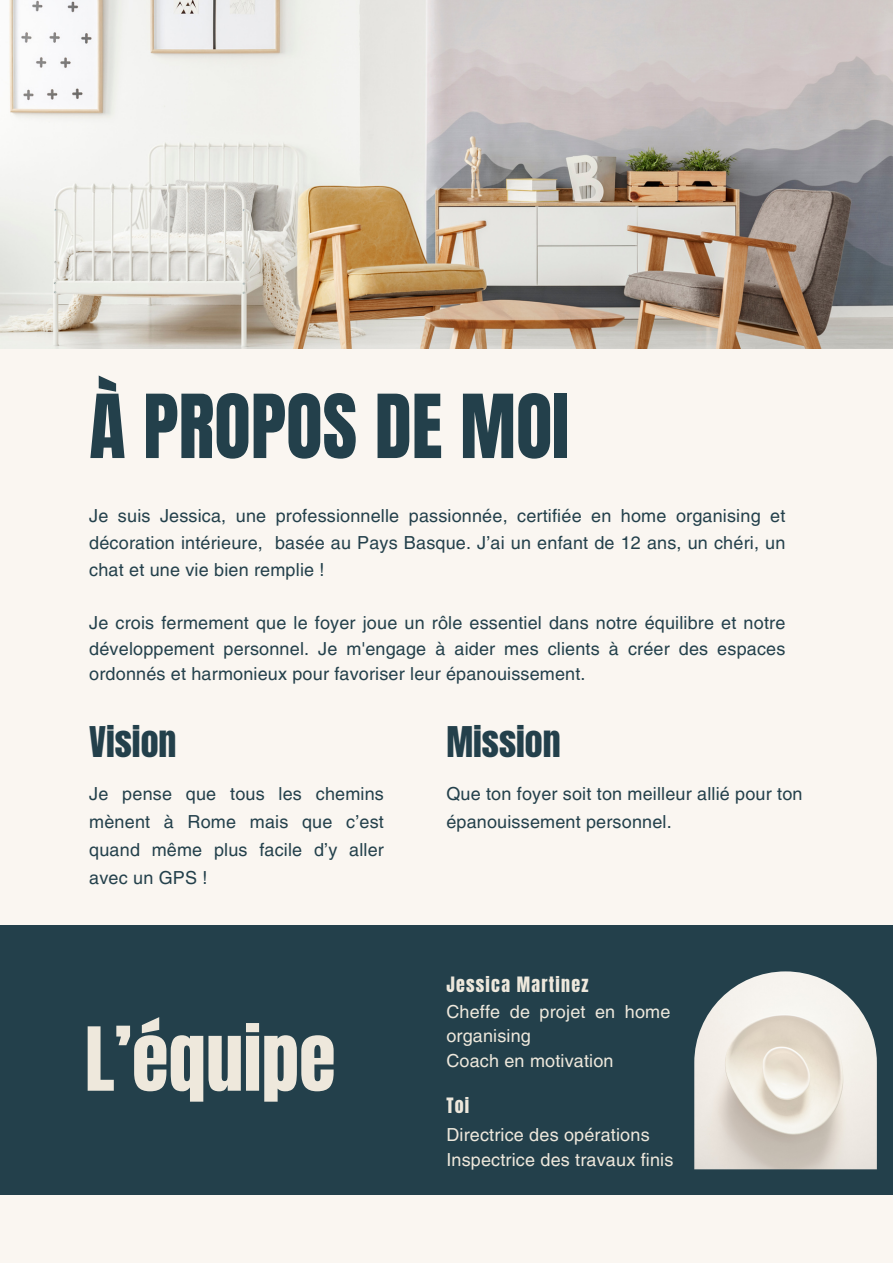
<style>
.page{position:relative;width:893px;height:1264px;background:#fff}
.page>*{position:absolute;margin:0;border:0;box-sizing:border-box;transform-origin:0 0}
.t1{font:75px "Anton";color:#23404b}
.t2{font:75px "Anton";color:#eee8dc}
.t3{font:36px "Anton";color:#23404b}
.t4{font:18px/28px "Helvetica LT Pro";letter-spacing:.01em;color:#23404b;text-align:justify}
.t5{font:18px/24.8px "Helvetica LT Pro";letter-spacing:.01em;color:#eee8dc}
.t6{font:18px "Anton";letter-spacing:.07em;color:#eee8dc}
</style>
<div class="page">
<div style="left:0;top:0;width:892px;height:1262px;background:#faf6f1"></div>
<div style="left:0;top:925px;width:892px;height:270px;background:#23404b"></div>
<img style="left:694px;top:971px;width:182px;height:198px">
<img style="left:0;top:0;width:892px;height:348px">
<p class="t1" style="left:89px;top:372px;width:481px">À PROPOS DE MOI</p>
<p class="t4" style="left:89px;top:503px;width:697px;line-height:27px">Je suis Jessica, une professionnelle passionnée, certifiée en home organising et décoration intérieure, basée au Pays Basque. J’ai un enfant de 12 ans, un chéri, un chat et une vie bien remplie !</p>
<p class="t4" style="left:89px;top:611px;width:697px;line-height:25.8px">Je crois fermement que le foyer joue un rôle essentiel dans notre équilibre et notre développement personnel. Je m'engage à aider mes clients à créer des espaces ordonnés et harmonieux pour favoriser leur épanouissement.</p>
<p class="t3" style="left:89px;top:715px;width:89px">Vision</p>
<p class="t3" style="left:446px;top:715px;width:116px">Mission</p>
<p class="t4" style="left:89px;top:781px;width:296px">Je pense que tous les chemins mènent à Rome mais que c’est quand même plus facile d’y aller avec un GPS !</p>
<p class="t4" style="left:446px;top:781px;width:357px">Que ton foyer soit ton meilleur allié pour ton épanouissement personnel.</p>
<p class="t2" style="left:85px;top:1005px;width:252px">L’équipe</p>
<p class="t6" style="left:446px;top:971px;width:144px">Jessica Martinez</p>
<p class="t5" style="left:446px;top:1000px;width:225px">Cheffe de projet en home organising</p>
<p class="t5" style="left:446px;top:1050px;width:169px">Coach en motivation</p>
<p class="t6" style="left:446px;top:1092px;width:24px">Toi</p>
<p class="t5" style="left:446px;top:1124px;width:205px">Directrice des opérations</p>
<p class="t5" style="left:446px;top:1148px;width:228px">Inspectrice des travaux finis</p>
</div>
